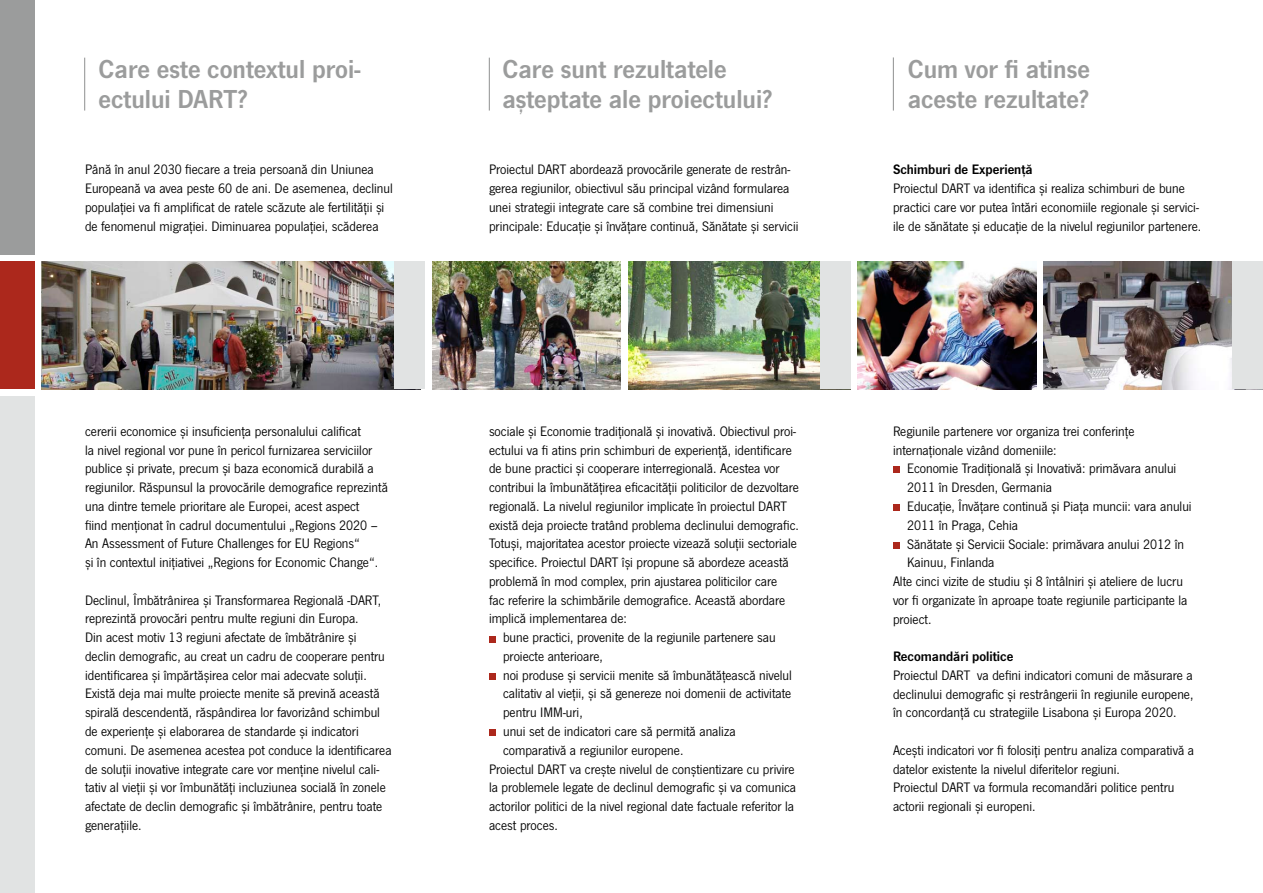
<style>
.page{position:relative;width:1263px;height:893px;background:#fff}
.page>*{position:absolute;margin:0;border:0;box-sizing:border-box;transform-origin:0 0}
.t1{font:27px/30px "News Got Dem";color:#9b9c9c}
.t2{font:14.25px/18.8px "News Got";color:#000}
.t3{font:14.25px "News Got Dem";color:#000}
</style>
<div class="page">
<div style="left:893px;top:542px;width:7px;height:7px;background:#ac281c"></div>
<div style="left:893px;top:504px;width:7px;height:7px;background:#ac281c"></div>
<div style="left:0;top:262px;width:34px;height:127px;background:#ac281c"></div>
<div style="left:0;top:0;width:34px;height:254px;background:#9b9c9c"></div>
<div style="left:0;top:397px;width:34px;height:496px;background:#e1e3e3"></div>
<img style="left:42px;top:261px;width:352px;height:128px">
<img style="left:1043px;top:261px;width:189px;height:128px">
<img style="left:628px;top:261px;width:192px;height:128px">
<hr style="left:489px;top:58px;width:1px;height:53px;background:#9b9c9c">
<hr style="left:893px;top:57px;width:1px;height:54px;background:#9b9c9c">
<hr style="left:84px;top:58px;width:1px;height:53px;background:#9b9c9c">
<img style="left:433px;top:261px;width:188px;height:128px">
<img style="left:858px;top:261px;width:178px;height:128px">
<div style="left:820px;top:261px;width:30px;height:128px;background:#e1e3e3"></div>
<div style="left:1232px;top:261px;width:31px;height:128px;background:#e1e3e3"></div>
<div style="left:489px;top:673px;width:7px;height:6px;background:#ac281c"></div>
<div style="left:489px;top:636px;width:7px;height:6px;background:#ac281c"></div>
<div style="left:489px;top:729px;width:7px;height:7px;background:#ac281c"></div>
<div style="left:394px;top:261px;width:31px;height:128px;background:#e1e3e3"></div>
<div style="left:893px;top:466px;width:7px;height:7px;background:#ac281c"></div>
<h1 class="t1" style="left:99px;top:54px;width:263px">Care este contextul proi&shy;ectului DART?</h1>
<h1 class="t1" style="left:502px;top:54px;width:272px">Care sunt rezultatele așteptate ale proiectului?</h1>
<h1 class="t1" style="left:908px;top:54px;width:184px">Cum vor fi atinse aceste rezultate?</h1>
<p class="t2" style="left:85px;top:161px;width:309px">Până în anul 2030 fiecare a treia persoană din Uniunea Europeană va avea peste 60 de ani. De asemenea, declinul populaţiei va fi amplificat de ratele scăzute ale fertilităţii și de fenomenul migraţiei. Diminuarea populaţiei, scăderea</p>
<p class="t2" style="left:489px;top:161px;width:311px">Proiectul DART abordează provocările generate de restrân&shy;gerea regiunilor, obiectivul său principal vizând formularea unei strategii integrate care să combine trei dimensiuni principale: Educaţie și învăţare continuă, Sănătate și servicii</p>
<p class="t2" style="left:85px;top:422px;width:304px">cererii economice și insuficienţa personalului calificat<br>la nivel regional vor pune în pericol furnizarea serviciilor publice și private, precum și baza economică durabilă a regiunilor. Răspunsul la provocările demografice reprezintă una dintre temele prioritare ale Europei, acest aspect<br>fiind menţionat în cadrul documentului „Regions 2020 – An Assessment of Future Challenges for EU Regions“<br>și în contextul iniţiativei „Regions for Economic Change“.</p>
<p class="t2" style="left:85px;top:591px;width:308px">Declinul, Îmbătrânirea și Transformarea Regională -DART, reprezintă provocări pentru multe regiuni din Europa.<br>Din acest motiv 13 regiuni afectate de îmbătrânire și<br>declin demografic, au creat un cadru de cooperare pentru identificarea și împărtășirea celor mai adecvate soluţii.<br>Există deja mai multe proiecte menite să prevină această spirală descendentă, răspândirea lor favorizând schimbul de experienţe și elaborarea de standarde și indicatori comuni. De asemenea acestea pot conduce la identificarea de soluţii inovative integrate care vor menţine nivelul cali&shy;tativ al vieţii și vor îmbunătăţi incluziunea socială în zonele afectate de declin demografic și îmbătrânire, pentru toate generaţiile.</p>
<p class="t2" style="left:489px;top:422px;width:308px">sociale și Economie tradiţională și inovativă. Obiectivul proi-</p>
<p class="t2" style="left:489px;top:441px;width:304px">ectului va fi atins prin schimburi de experienţă, identificare</p>
<p class="t2" style="left:489px;top:460px;width:292px">de bune practici și cooperare interregională. Acestea vor</p>
<p class="t2" style="left:489px;top:478px;width:311px">contribui la îmbunătăţirea eficacităţii politicilor de dezvoltare</p>
<p class="t2" style="left:489px;top:497px;width:299px">regională. La nivelul regiunilor implicate în proiectul DART</p>
<p class="t2" style="left:489px;top:516px;width:311px">există deja proiecte tratând problema declinului demografic.</p>
<p class="t2" style="left:489px;top:535px;width:309px">Totuși, majoritatea acestor proiecte vizează soluţii sectoriale</p>
<p class="t2" style="left:489px;top:553px;width:301px">specifice. Proiectul DART își propune să abordeze această</p>
<p class="t2" style="left:489px;top:572px;width:290px">problemă în mod complex, prin ajustarea politicilor care</p>
<p class="t2" style="left:489px;top:591px;width:298px">fac referire la schimbările demografice. Această abordare</p>
<p class="t2" style="left:489px;top:610px;width:139px">implică implementarea de:</p>
<p class="t2" style="left:503px;top:628px;width:274px">bune practici, provenite de la regiunile partenere sau</p>
<p class="t2" style="left:503px;top:647px;width:101px">proiecte anterioare,</p>
<p class="t2" style="left:503px;top:666px;width:290px">noi produse și servicii menite să îmbunătăţească nivelul</p>
<p class="t2" style="left:503px;top:685px;width:290px">calitativ al vieţii, și să genereze noi domenii de activitate</p>
<p class="t2" style="left:503px;top:703px;width:81px">pentru IMM-uri,</p>
<p class="t2" style="left:503px;top:722px;width:234px">unui set de indicatori care să permită analiza</p>
<p class="t2" style="left:503px;top:741px;width:182px">comparativă a regiunilor europene.</p>
<p class="t2" style="left:489px;top:760px;width:307px">Proiectul DART va crește nivelul de conștientizare cu privire</p>
<p class="t2" style="left:489px;top:778px;width:309px">la problemele legate de declinul demografic și va comunica</p>
<p class="t2" style="left:489px;top:797px;width:307px">actorilor politici de la nivel regional date factuale referitor la</p>
<p class="t2" style="left:489px;top:816px;width:70px">acest proces.</p>
<p class="t3" style="left:893px;top:161px;width:141px">Schimburi de Experienţă</p>
<p class="t2" style="left:893px;top:179px;width:310px">Proiectul DART va identifica și realiza schimburi de bune practici care vor putea întări economiile regionale și servici&shy;ile de sănătate și educaţie de la nivelul regiunilor partenere.</p>
<p class="t2" style="left:893px;top:422px;width:243px">Regiunile partenere vor organiza trei conferinţe internaţionale vizând domeniile:</p>
<p class="t2" style="left:907px;top:460px;width:271px">Economie Tradiţională și Inovativă: primăvara anului</p>
<p class="t2" style="left:907px;top:478px;width:147px">2011 în Dresden, Germania</p>
<p class="t2" style="left:907px;top:497px;width:286px">Educaţie, Învăţare continuă și Piaţa muncii: vara anului</p>
<p class="t2" style="left:907px;top:516px;width:113px">2011 în Praga, Cehia</p>
<p class="t2" style="left:907px;top:535px;width:279px">Sănătate și Servicii Sociale: primăvara anului 2012 în</p>
<p class="t2" style="left:907px;top:553px;width:89px">Kainuu, Finlanda</p>
<p class="t2" style="left:893px;top:572px;width:292px">Alte cinci vizite de studiu și 8 întâlniri și ateliere de lucru</p>
<p class="t2" style="left:893px;top:591px;width:296px">vor fi organizate în aproape toate regiunile participante la</p>
<p class="t2" style="left:893px;top:610px;width:40px">proiect.</p>
<p class="t3" style="left:893px;top:648px;width:122px">Recomandări politice</p>
<p class="t2" style="left:893px;top:666px;width:302px;text-align:justify">Proiectul DART va defini indicatori comuni de măsurare a declinului demografic și restrângerii în regiunile europene, în concordanţă cu strategiile Lisabona și Europa 2020.</p>
<p class="t2" style="left:893px;top:741px;width:303px">Acești indicatori vor fi folosiţi pentru analiza comparativă a datelor existente la nivelul diferitelor regiuni.<br>Proiectul DART va formula recomandări politice pentru actorii regionali și europeni.</p>
</div>
